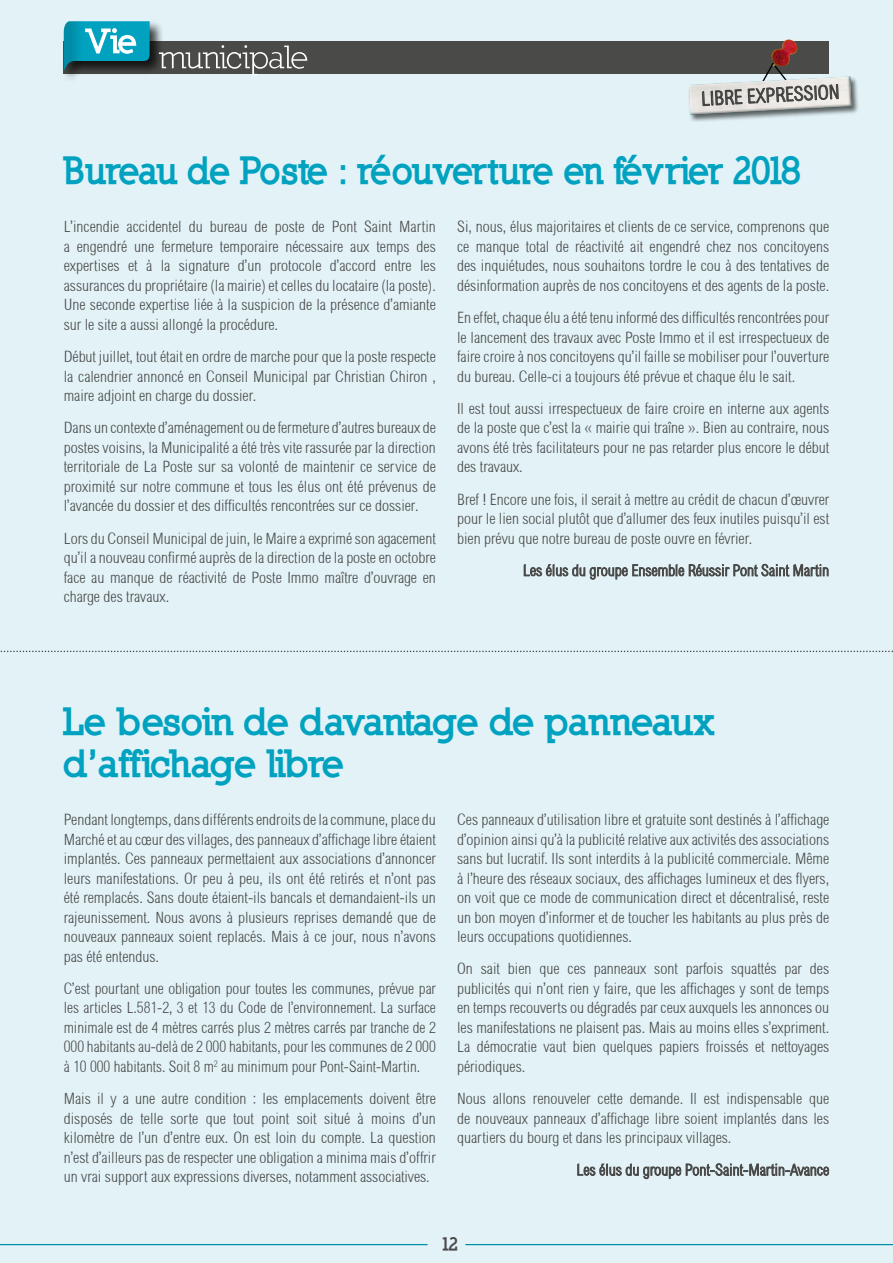
<style>
.page{position:relative;width:893px;height:1263px;background:#e2f2f7}
.page>*{position:absolute;margin:0;border:0;box-sizing:border-box;transform-origin:0 0}
.t1{font:900 37.5px/42px "Nilland";letter-spacing:-.04em;color:#00a2c0}
.t2{font:900 37.5px "Nilland";letter-spacing:-.04em;color:#00a2c0;scale:.95 1}
.t3{font:19.65px "Sertig";color:#4a4a49}
.t4{font:900 18px "Nilland";color:#4a4a49}
.t5{font:15.75px/19.5px "Sertig";color:#4a4a49;text-align:justify}
</style>
<div class="page">
<svg style="left:577px;top:1163px;width:252px;height:16px"></svg>
<svg style="left:523px;top:563px;width:306px;height:17px"></svg>
<svg style="left:0;top:651px;width:893px;height:1px"></svg>
<div style="left:64px;top:41px;width:765px;height:33px;background:#4a4a49"></div>
<div style="left:62px;top:19px;width:102px;height:65px;background:#000;opacity:.75"></div>
<svg style="left:64px;top:21px;width:86px;height:51px"></svg>
<svg style="left:159px;top:45px;width:148px;height:30px"></svg>
<hr style="left:0;top:1244px;width:428px;height:1px;background:#008ca6">
<hr style="left:465px;top:1244px;width:428px;height:1px;background:#008ca6">
<div style="left:687px;top:75px;width:172px;height:47px;background:#000;opacity:.6"></div>
<img style="left:772px;top:40px;width:26px;height:21px">
<svg style="left:689px;top:61px;width:165px;height:56px"></svg>
<p class="t3" style="left:701px;top:87px;width:140px;rotate:-3deg">LIBRE EXPRESSION</p>
<h1 class="t2" style="left:64px;top:147px;width:779px">Bureau de Poste : réouverture en février 2018</h1>
<p class="t5" style="left:64px;top:217px;width:374px">L’incendie accidentel du bureau de poste de Pont Saint Martin a engendré une fermeture temporaire nécessaire aux temps des expertises et à la signature d’un protocole d’accord entre les assurances du propriétaire (la mairie) et celles du locataire (la poste).<br>Une seconde expertise liée à la suspicion de la présence d’amiante sur le site a aussi allongé la procédure.</p>
<p class="t5" style="left:64px;top:347px;width:374px">Début juillet, tout était en ordre de marche pour que la poste respecte la calendrier annoncé en Conseil Municipal par Christian Chiron , maire adjoint en charge du dossier.</p>
<p class="t5" style="left:64px;top:418px;width:374px">Dans un contexte d’aménagement ou de fermeture d’autres bureaux de postes voisins, la Municipalité a été très vite rassurée par la direction territoriale de La Poste sur sa volonté de maintenir ce service de proximité sur notre commune et tous les élus ont été prévenus de l’avancée du dossier et des difficultés rencontrées sur ce dossier.</p>
<p class="t5" style="left:64px;top:529px;width:374px">Lors du Conseil Municipal de juin, le Maire a exprimé son agacement qu’il a nouveau confirmé auprès de la direction de la poste en octobre face au manque de réactivité de Poste Immo maître d’ouvrage en charge des travaux.</p>
<p class="t5" style="left:457px;top:217px;width:374px">Si, nous, élus majoritaires et clients de ce service, comprenons que ce manque total de réactivité ait engendré chez nos concitoyens des inquiétudes, nous souhaitons tordre le cou à des tentatives de désinformation auprès de nos concitoyens et des agents de la poste.</p>
<p class="t5" style="left:457px;top:308px;width:374px">En effet, chaque élu a été tenu informé des difficultés rencontrées pour le lancement des travaux avec Poste Immo et il est irrespectueux de faire croire à nos concitoyens qu’il faille se mobiliser pour l’ouverture du bureau. Celle-ci a toujours été prévue et chaque élu le sait.</p>
<p class="t5" style="left:457px;top:399px;width:374px">Il est tout aussi irrespectueux de faire croire en interne aux agents de la poste que c’est la « mairie qui traîne ». Bien au contraire, nous avons été très facilitateurs pour ne pas retarder plus encore le début des travaux.</p>
<p class="t5" style="left:457px;top:490px;width:374px">Bref ! Encore une fois, il serait à mettre au crédit de chacun d’œuvrer pour le lien social plutôt que d’allumer des feux inutiles puisqu’il est bien prévu que notre bureau de poste ouvre en février.</p>
<h1 class="t1" style="left:64px;top:700px;width:654px">Le besoin de davantage de panneaux d’affichage libre</h1>
<p class="t5" style="left:64px;top:810px;width:374px">Pendant longtemps, dans différents endroits de la commune, place du Marché et au cœur des villages, des panneaux d’affichage libre étaient implantés. Ces panneaux permettaient aux associations d’annoncer leurs manifestations. Or peu à peu, ils ont été retirés et n’ont pas été remplacés. Sans doute étaient-ils bancals et demandaient-ils un rajeunissement. Nous avons à plusieurs reprises demandé que de nouveaux panneaux soient replacés. Mais à ce jour, nous n’avons pas été entendus.</p>
<p class="t5" style="left:64px;top:979px;width:374px">C’est pourtant une obligation pour toutes les communes, prévue par les articles L.581-2, 3 et 13 du Code de l’environnement. La surface minimale est de 4 mètres carrés plus 2 mètres carrés par tranche de 2<br>000 habitants au-delà de 2 000 habitants, pour les communes de 2 000 à 10 000 habitants. Soit 8 m<sup>2</sup> au minimum pour Pont-Saint-Martin.</p>
<p class="t5" style="left:64px;top:1089px;width:374px">Mais il y a une autre condition : les emplacements doivent être disposés de telle sorte que tout point soit situé à moins d’un kilomètre de l’un d’entre eux. On est loin du compte. La question n’est d’ailleurs pas de respecter une obligation a minima mais d’offrir un vrai support aux expressions diverses, notamment associatives.</p>
<p class="t5" style="left:457px;top:810px;width:374px">Ces panneaux d’utilisation libre et gratuite sont destinés à l’affichage d’opinion ainsi qu’à la publicité relative aux activités des associations sans but lucratif. Ils sont interdits à la publicité commerciale. Même à l’heure des réseaux sociaux, des affichages lumineux et des flyers, on voit que ce mode de communication direct et décentralisé, reste un bon moyen d’informer et de toucher les habitants au plus près de leurs occupations quotidiennes.</p>
<p class="t5" style="left:457px;top:959px;width:374px">On sait bien que ces panneaux sont parfois squattés par des publicités qui n’ont rien y faire, que les affichages y sont de temps en temps recouverts ou dégradés par ceux auxquels les annonces ou les manifestations ne plaisent pas. Mais au moins elles s’expriment.<br>La démocratie vaut bien quelques papiers froissés et nettoyages périodiques.</p>
<p class="t5" style="left:457px;top:1089px;width:374px">Nous allons renouveler cette demande. Il est indispensable que de nouveaux panneaux d’affichage libre soient implantés dans les quartiers du bourg et dans les principaux villages.</p>
<p class="t4" style="left:441px;top:1233px;width:20px">12</p>
</div>
